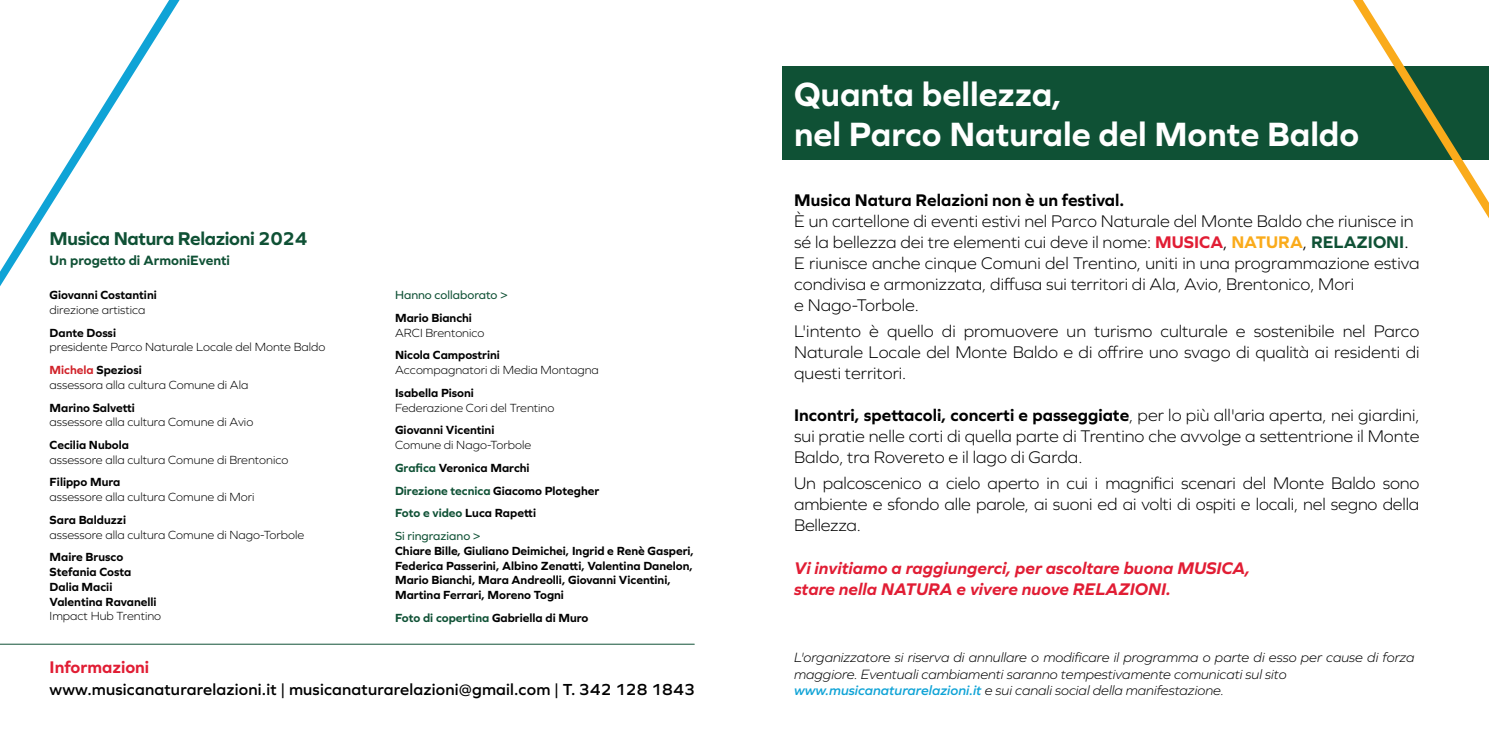
<style>
.page{position:relative;width:1489px;height:745px;background:#fff}
.page>*{position:absolute;margin:0;border:0;box-sizing:border-box;transform-origin:0 0}
.t1{font:700 35px "Graphie";color:#fff}
.t2{font:700 19.25px "Graphie";letter-spacing:-.02em;color:#0f5135}
.t3{font:300 17.5px/21px "Graphie";color:#000;text-align:justify}
.t4{font:italic 700 17.5px "Graphie";color:#e11d34}
.t5{font:700 17.5px "Graphie";color:#e11d34}
.t6{font:600 16.62px "Graphie";letter-spacing:.01em;color:#000}
.t7{font:italic 300 14px/16.8px "Graphie";color:#000}
.t8{font:700 14px "Graphie";color:#0f5135}
.t9{font:700 12.25px/14.7px "Graphie";color:#000}
.t10{font:300 12.25px "Graphie";color:#000}
.t11{font:700 12.25px "Graphie";color:#0f5135}
.t12{font:12.25px "Graphie";color:#0f5135}
.s1{font-weight:300}
.s2{color:#d1232a}
.s3{color:#0f5135}
.s4{color:#000}
.s5{font-weight:700}
.s6{font-weight:700;color:#e11d34}
.s7{font-weight:400}
.s8{font-weight:700;color:#faab1b}
.s9{font-weight:700;color:#0f5135}
.s10{font-weight:600;color:#0fa3d6}
</style>
<div class="page">
<div style="left:782px;top:67px;width:706px;height:93px;background:#0f5135"></div>
<svg style="left:1352px;top:0;width:136px;height:217px"></svg>
<hr style="left:0;top:643px;width:694px;height:1px;background:#0f5135">
<svg style="left:0;top:0;width:179px;height:286px"></svg>
<p class="t2" style="left:50px;top:227px;width:259px">Musica Natura Relazioni 2024</p>
<p class="t8" style="left:50px;top:251px;width:182px">Un progetto di ArmoniEventi</p>
<p class="t9" style="left:50px;top:287px;width:109px">Giovanni Costantini <span class="s1">direzione artistica</span></p>
<p class="t9" style="left:50px;top:324px;width:68px">Dante Dossi</p>
<p class="t10" style="left:50px;top:340px;width:277px">presidente Parco Naturale Locale del Monte Baldo</p>
<p class="t9" style="left:50px;top:362px;width:94px"><span class="s2">Michela</span> Speziosi</p>
<p class="t10" style="left:50px;top:377px;width:200px">assessora alla cultura Comune di Ala</p>
<p class="t9" style="left:50px;top:399px;width:87px">Marino Salvetti</p>
<p class="t10" style="left:50px;top:414px;width:205px">assessore alla cultura Comune di Avio</p>
<p class="t9" style="left:50px;top:437px;width:81px">Cecilia Nubola</p>
<p class="t10" style="left:50px;top:452px;width:240px">assessore alla cultura Comune di Brentonico</p>
<p class="t9" style="left:50px;top:474px;width:72px">Filippo Mura</p>
<p class="t10" style="left:50px;top:489px;width:206px">assessore alla cultura Comune di Mori</p>
<p class="t9" style="left:50px;top:512px;width:78px">Sara Balduzzi</p>
<p class="t10" style="left:50px;top:527px;width:256px">assessore alla cultura Comune di Nago-Torbole</p>
<p class="t9" style="left:50px;top:549px;width:83px">Maire Brusco<br>Stefania Costa</p>
<p class="t9" style="left:50px;top:578px;width:108px">Dalia Macii<br>Valentina Ravanelli</p>
<p class="t10" style="left:50px;top:608px;width:113px">Impact Hub Trentino</p>
<p class="t12" style="left:395px;top:287px;width:115px">Hanno collaborato &gt;</p>
<p class="t9" style="left:395px;top:310px;width:78px">Mario Bianchi</p>
<p class="t10" style="left:395px;top:325px;width:91px">ARCI Brentonico</p>
<p class="t9" style="left:395px;top:347px;width:106px">Nicola Campostrini</p>
<p class="t10" style="left:395px;top:362px;width:205px">Accompagnatori di Media Montagna</p>
<p class="t9" style="left:395px;top:385px;width:80px">Isabella Pisoni</p>
<p class="t10" style="left:395px;top:400px;width:161px">Federazione Cori del Trentino</p>
<p class="t9" style="left:395px;top:422px;width:101px">Giovanni Vicentini</p>
<p class="t10" style="left:395px;top:437px;width:138px">Comune di Nago-Torbole</p>
<p class="t9" style="left:395px;top:459px;width:136px"><span class="s3">Grafica</span> Veronica Marchi</p>
<p class="t11" style="left:395px;top:483px;width:206px">Direzione tecnica <span class="s4">Giacomo Plotegher</span></p>
<p class="t9" style="left:395px;top:505px;width:142px"><span class="s3">Foto e video</span> Luca Rapetti</p>
<p class="t12" style="left:395px;top:528px;width:87px">Si ringraziano &gt;</p>
<p class="t9" style="left:395px;top:542px;width:300px">Chiare Bille, Giuliano Deimichei, Ingrid e Renè Gasperi, Federica Passerini, Albino Zenatti, Valentina Danelon, Mario Bianchi, Mara Andreolli, Giovanni Vicentini, Martina Ferrari, Moreno Togni</p>
<p class="t11" style="left:395px;top:610px;width:195px">Foto di copertina <span class="s4">Gabriella di Muro</span></p>
<p class="t5" style="left:50px;top:656px;width:101px">Informazioni</p>
<p class="t6" style="left:50px;top:679px;width:646px">www.musicanaturarelazioni.it | musicanaturarelazioni@gmail.com | T. 342 128 1843</p>
<p class="t1" style="left:794px;top:73px;width:269px">Quanta bellezza,</p>
<p class="t1" style="left:794px;top:113px;width:566px">nel Parco Naturale del Monte Baldo</p>
<p class="t3" style="left:794px;top:189px;width:621px;text-align:left"><span class="s5">Musica Natura Relazioni non è un festival.<br></span>È un cartellone di eventi estivi nel Parco Naturale del Monte Baldo che riunisce in sé la bellezza dei tre elementi cui deve il nome: <span class="s6">MUSICA</span><span class="s7">,</span> <span class="s8">NATURA</span><span class="s7">,</span> <span class="s9">RELAZIONI</span><span class="s7">.</span></p>
<p class="t3" style="left:794px;top:252px;width:627px">E riunisce anche cinque Comuni del Trentino, uniti in una programmazione estiva condivisa e armonizzata, diffusa sui territori di Ala, Avio, Brentonico, Mori</p>
<p class="t3" style="left:794px;top:294px;width:126px">e Nago-Torbole.</p>
<p class="t3" style="left:794px;top:320px;width:627px">L'intento è quello di promuovere un turismo culturale e sostenibile nel Parco Naturale Locale del Monte Baldo e di offrire uno svago di qualità ai residenti di questi territori.</p>
<p class="t3" style="left:794px;top:404px;width:627px"><span class="s5">Incontri, spettacoli, concerti e passeggiate</span>, per lo più all'aria aperta, nei giardini, sui pratie nelle corti di quella parte di Trentino che avvolge a settentrione il Monte Baldo, tra Rovereto e il lago di Garda.</p>
<p class="t3" style="left:794px;top:472px;width:627px">Un palcoscenico a cielo aperto in cui i magnifici scenari del Monte Baldo sono ambiente e sfondo alle parole, ai suoni ed ai volti di ospiti e locali, nel segno della Bellezza.</p>
<p class="t4" style="left:794px;top:557px;width:457px">Vi invitiamo a raggiungerci, per ascoltare buona MUSICA,</p>
<p class="t4" style="left:794px;top:578px;width:378px">stare nella NATURA e vivere nuove RELAZIONI.</p>
<p class="t7" style="left:794px;top:648px;width:622px">L'organizzatore si riserva di annullare o modificare il programma o parte di esso per cause di forza maggiore. Eventuali cambiamenti saranno tempestivamente comunicati sul sito</p>
<p class="t7" style="left:794px;top:681px;width:431px"><span class="s10">www.musicanaturarelazioni.it</span> e sui canali social della manifestazione.</p>
</div>
